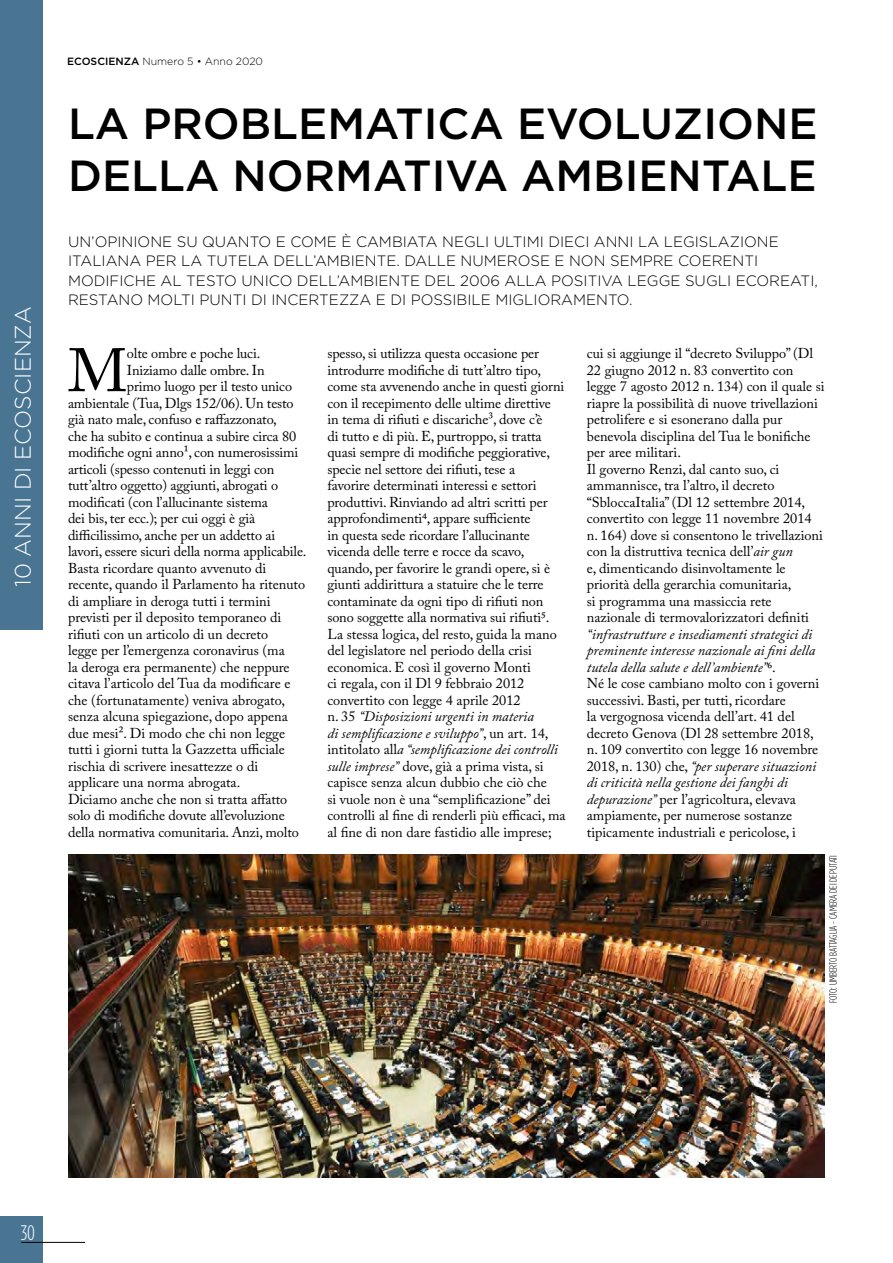
<style>
.page{position:relative;width:893px;height:1263px;background:#fff}
.page>*{position:absolute;margin:0;border:0;box-sizing:border-box;transform-origin:0 0}
.t1{font:60.6px "Adobe Caslon Pro";color:#000}
.t2{font:500 43.5px/52.5px "Gotham HTF";color:#000}
.t3{font:300 22.5px "Gotham HTF";color:#fff}
.t4{font:300 condensed 21px "Gotham HTF";color:#fff}
.t5{font:300 15px/19.5px "Gotham HTF";color:#000}
.t6{font:14.25px/16.5px "Adobe Caslon Pro";color:#000}
.t7{font:300 condensed 10.5px "Gotham HTF";color:#000}
.t8{font:300 10.5px "Gotham HTF";color:#000}
.s1{font-weight:500}
.s2{font-style:italic}
</style>
<div class="page">
<div style="left:0;top:1216px;width:43px;height:47px;background:#497593"></div>
<hr style="left:21px;top:1242px;width:64px;height:1px;background:#000">
<div style="left:0;top:0;width:43px;height:629px;background:#497593"></div>
<img style="left:68px;top:855px;width:757px;height:323px">
<h3 class="t3" style="left:11px;top:587px;width:282px;rotate:-90deg">10 ANNI DI ECOSCIENZA</h3>
<p class="t8" style="left:67px;top:56px;width:197px"><span class="s1">ECOSCIENZA</span> Numero 5 • Anno 2020</p>
<h2 class="t2" style="left:68px;top:96px;width:751px">LA PROBLEMATICA EVOLUZIONE<br>DELLA NORMATIVA AMBIENTALE</h2>
<p class="t5" style="left:68px;top:231px;width:751px">UN’OPINIONE SU QUANTO E COME È CAMBIATA NEGLI ULTIMI DIECI ANNI LA LEGISLAZIONE ITALIANA PER LA TUTELA DELL’AMBIENTE. DALLE NUMEROSE E NON SEMPRE COERENTI MODIFICHE AL TESTO UNICO DELL’AMBIENTE DEL 2006 ALLA POSITIVA LEGGE SUGLI ECOREATI, RESTANO MOLTI PUNTI DI INCERTEZZA E DI POSSIBILE MIGLIORAMENTO.</p>
<h1 class="t1" style="left:68px;top:335px;width:61px">M</h1>
<p class="t6" style="left:127px;top:345px;width:135px">olte ombre e poche luci.</p>
<p class="t6" style="left:127px;top:361px;width:139px">Iniziamo dalle ombre. In</p>
<p class="t6" style="left:127px;top:378px;width:167px">primo luogo per il testo unico</p>
<p class="t6" style="left:68px;top:394px;width:227px">ambientale (Tua, Dlgs 152/06). Un testo</p>
<p class="t6" style="left:68px;top:411px;width:210px">già nato male, confuso e raffazzonato,</p>
<p class="t6" style="left:68px;top:427px;width:230px">che ha subito e continua a subire circa 80</p>
<p class="t6" style="left:68px;top:444px;width:232px">modifiche ogni anno1, con numerosissimi</p>
<p class="t6" style="left:68px;top:460px;width:208px">articoli (spesso contenuti in leggi con</p>
<p class="t6" style="left:68px;top:477px;width:212px">tutt’altro oggetto) aggiunti, abrogati o</p>
<p class="t6" style="left:68px;top:493px;width:201px">modificati (con l’allucinante sistema</p>
<p class="t6" style="left:68px;top:510px;width:189px">dei bis, ter ecc.); per cui oggi è già</p>
<p class="t6" style="left:68px;top:526px;width:209px">difficilissimo, anche per un addetto ai</p>
<p class="t6" style="left:68px;top:543px;width:240px">lavori, essere sicuri della norma applicabile.</p>
<p class="t6" style="left:68px;top:559px;width:200px">Basta ricordare quanto avvenuto di</p>
<p class="t6" style="left:68px;top:576px;width:239px">recente, quando il Parlamento ha ritenuto</p>
<p class="t6" style="left:68px;top:592px;width:204px">di ampliare in deroga tutti i termini</p>
<p class="t6" style="left:68px;top:609px;width:215px">previsti per il deposito temporaneo di</p>
<p class="t6" style="left:68px;top:625px;width:202px">rifiuti con un articolo di un decreto</p>
<p class="t6" style="left:68px;top:642px;width:218px">legge per l’emergenza coronavirus (ma</p>
<p class="t6" style="left:68px;top:658px;width:223px">la deroga era permanente) che neppure</p>
<p class="t6" style="left:68px;top:675px;width:224px">citava l’articolo del Tua da modificare e</p>
<p class="t6" style="left:68px;top:691px;width:219px">che (fortunatamente) veniva abrogato,</p>
<p class="t6" style="left:68px;top:708px;width:221px">senza alcuna spiegazione, dopo appena</p>
<p class="t6" style="left:68px;top:724px;width:219px">due mesi2. Di modo che chi non legge</p>
<p class="t6" style="left:68px;top:741px;width:218px">tutti i giorni tutta la Gazzetta ufficiale</p>
<p class="t6" style="left:68px;top:757px;width:192px">rischia di scrivere inesattezze o di</p>
<p class="t6" style="left:68px;top:774px;width:174px">applicare una norma abrogata.</p>
<p class="t6" style="left:68px;top:790px;width:221px">Diciamo anche che non si tratta affatto</p>
<p class="t6" style="left:68px;top:807px;width:218px">solo di modifiche dovute all’evoluzione</p>
<p class="t6" style="left:68px;top:823px;width:232px">della normativa comunitaria. Anzi, molto</p>
<p class="t6" style="left:327px;top:345px;width:240px">spesso, si utilizza questa occasione per introdurre modifiche di tutt’altro tipo, come sta avvenendo anche in questi giorni con il recepimento delle ultime direttive in tema di rifiuti e discariche3, dove c’è<br>di tutto e di più. E, purtroppo, si tratta quasi sempre di modifiche peggiorative, specie nel settore dei rifiuti, tese a<br>favorire determinati interessi e settori produttivi. Rinviando ad altri scritti per approfondimenti4, appare sufficiente<br>in questa sede ricordare l’allucinante vicenda delle terre e rocce da scavo, quando, per favorire le grandi opere, si è giunti addirittura a statuire che le terre contaminate da ogni tipo di rifiuti non sono soggette alla normativa sui rifiuti5.<br>La stessa logica, del resto, guida la mano del legislatore nel periodo della crisi economica. E così il governo Monti<br>ci regala, con il Dl 9 febbraio 2012 convertito con legge 4 aprile 2012<br>n. 35 <span class="s2">“Disposizioni urgenti in materia<br>di semplificazione e sviluppo”</span>, un art. 14, intitolato all<span class="s2">a “semplificazione dei controlli sulle imprese”</span> dove, già a prima vista, si capisce senza alcun dubbio che ciò che<br>si vuole non è una “semplificazione” dei controlli al fine di renderli più efficaci, ma al fine di non dare fastidio alle imprese;</p>
<p class="t6" style="left:587px;top:345px;width:239px">cui si aggiunge il “decreto Sviluppo” (Dl 22 giugno 2012 n. 83 convertito con legge 7 agosto 2012 n. 134) con il quale si riapre la possibilità di nuove trivellazioni petrolifere e si esonerano dalla pur benevola disciplina del Tua le bonifiche per aree militari.<br>Il governo Renzi, dal canto suo, ci ammannisce, tra l’altro, il decreto “SbloccaItalia” (Dl 12 settembre 2014, convertito con legge 11 novembre 2014 n. 164) dove si consentono le trivellazioni con la distruttiva tecnica dell’<span class="s2">air gun<br></span>e, dimenticando disinvoltamente le priorità della gerarchia comunitaria,<br>si programma una massiccia rete nazionale di termovalorizzatori definiti</p>
<p class="t6" style="left:587px;top:625px;width:234px"><span class="s2">“infrastrutture e insediamenti strategici di preminente interesse nazionale ai fini della tutela della salute e dell’ambiente”</span>6.<br>Né le cose cambiano molto con i governi successivi. Basti, per tutti, ricordare<br>la vergognosa vicenda dell’art. 41 del decreto Genova (Dl 2 8 settembre 2018, n. 109 convertito con legge 16 novembre 2018, n. 130) che, <span class="s2">“per superare situazioni di criticità nella gestione dei fanghi di depurazione”</span> per l’agricoltura, elevava ampiamente, per numerose sostanze tipicamente industriali e pericolose, i</p>
<p class="t7" style="left:828px;top:1003px;width:150px;rotate:-90deg">FOTO: UMBERTO BATTAGLIA - CAMERA DEI DEPUTATI</p>
<h3 class="t4" style="left:21px;top:1221px;width:16px">30</h3>
</div>
